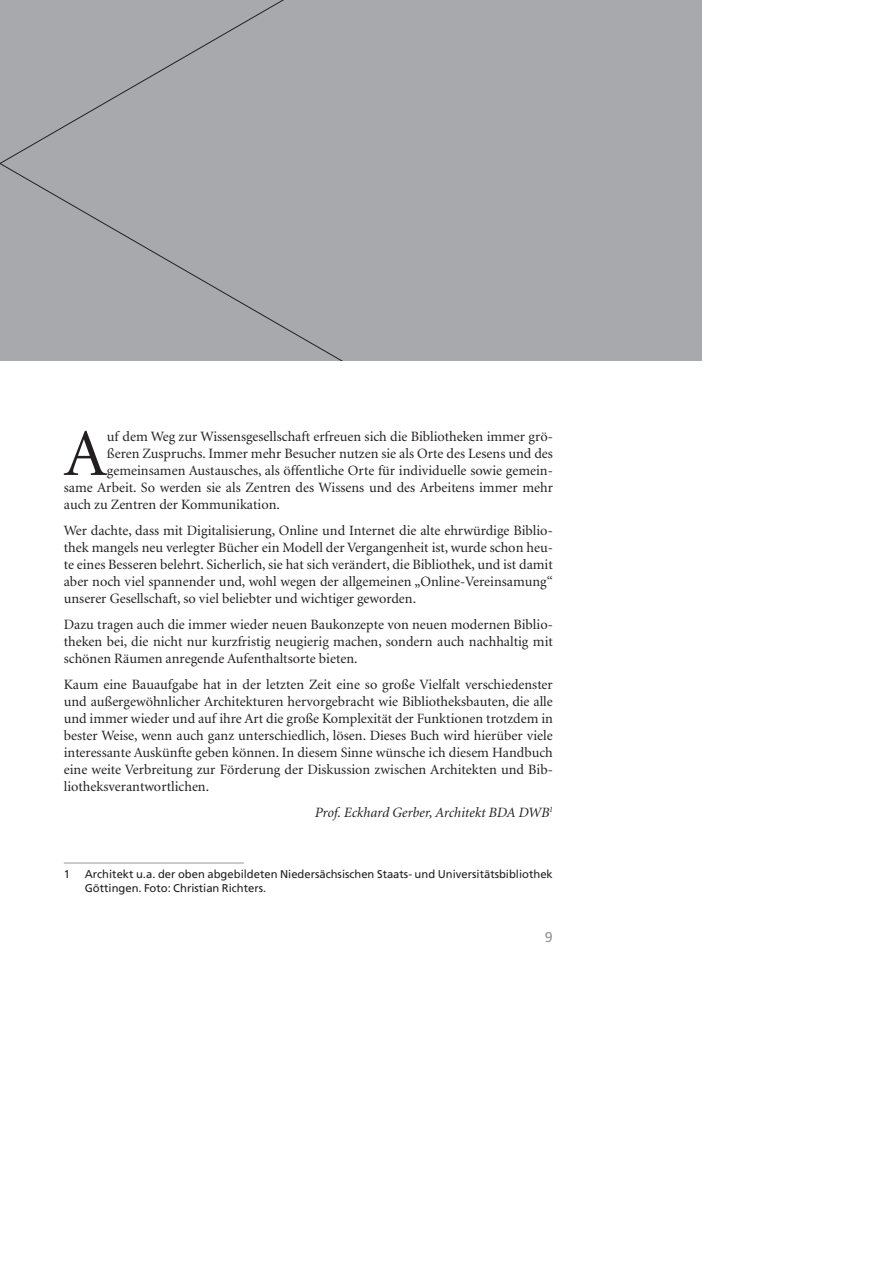
<style>
.page{position:relative;width:893px;height:1263px;background:#fff}
.page>*{position:absolute;margin:0;border:0;box-sizing:border-box;transform-origin:0 0}
.t1{font:66.9px "Minion";color:#231f20}
.t2{font:14.25px/17.1px "Minion";color:#231f20;text-align:justify}
.t3{font:italic 14.25px "Minion";color:#231f20}
.t4{font:14.25px "Frutiger";color:#939598}
.t5{font:11.25px/13.5px "Frutiger";color:#231f20}
</style>
<div class="page">
<hr style="left:64px;top:863px;width:180px;height:1px;background:#939598">
<div style="left:0;top:0;width:702px;height:361px;background:#a7a9ac"></div>
<h1 class="t1" style="left:64px;top:427px;width:45px">A</h1>
<p class="t2" style="left:107px;top:429px;width:447px">uf dem Weg zur Wissensgesellschaft erfreuen sich die Bibliotheken immer grö-</p>
<p class="t2" style="left:107px;top:446px;width:447px">ßeren Zuspruchs. Immer mehr Besucher nutzen sie als Orte des Lesens und des</p>
<p class="t2" style="left:107px;top:463px;width:447px">gemeinsamen Austausches, als öffentliche Orte für individuelle sowie gemein-</p>
<p class="t2" style="left:64px;top:480px;width:491px">same Arbeit. So werden sie als Zentren des Wissens und des Arbeitens immer mehr</p>
<p class="t2" style="left:64px;top:497px;width:218px">auch zu Zentren der Kommunikation.</p>
<p class="t2" style="left:64px;top:523px;width:491px">Wer dachte, dass mit Digitalisierung, Online und Internet die alte ehrwürdige Biblio&shy;thek mangels neu verlegter Bücher ein Modell der Vergangenheit ist, wurde schon heu&shy;te eines Besseren belehrt. Sicherlich, sie hat sich verändert, die Bibliothek, und ist damit aber noch viel spannender und, wohl wegen der allgemeinen „Online-Vereinsamung“ unserer Gesellschaft, so viel beliebter und wichtiger geworden.</p>
<p class="t2" style="left:64px;top:617px;width:491px">Dazu tragen auch die immer wieder neuen Baukonzepte von neuen modernen Biblio&shy;theken bei, die nicht nur kurzfristig neugierig machen, sondern auch nachhaltig mit schönen Räumen anregende Aufenthaltsorte bieten.</p>
<p class="t2" style="left:64px;top:677px;width:491px">Kaum eine Bauaufgabe hat in der letzten Zeit eine so große Vielfalt verschiedenster und außergewöhnlicher Architekturen hervorgebracht wie Bibliotheksbauten, die alle und immer wieder und auf ihre Art die große Komplexität der Funktionen trotzdem in bester Weise, wenn auch ganz unterschiedlich, lösen. Dieses Buch wird hierüber viele interessante Auskünfte geben können. In diesem Sinne wünsche ich diesem Handbuch eine weite Verbreitung zur Förderung der Diskussion zwischen Architekten und Bib&shy;liotheksverantwortlichen.</p>
<p class="t3" style="left:314px;top:807px;width:240px">Prof. Eckhard Gerber, Architekt BDA DWB<sup>1</sup></p>
<p class="t5" style="left:64px;top:869px;width:8px">1</p>
<p class="t5" style="left:85px;top:869px;width:469px">Architekt u.a. der oben abgebildeten Niedersächsischen Staats- und Universitätsbibliothek<br>Göttingen. Foto: Christian Richters.</p>
<p class="t4" style="left:545px;top:932px;width:9px">9</p>
</div>
